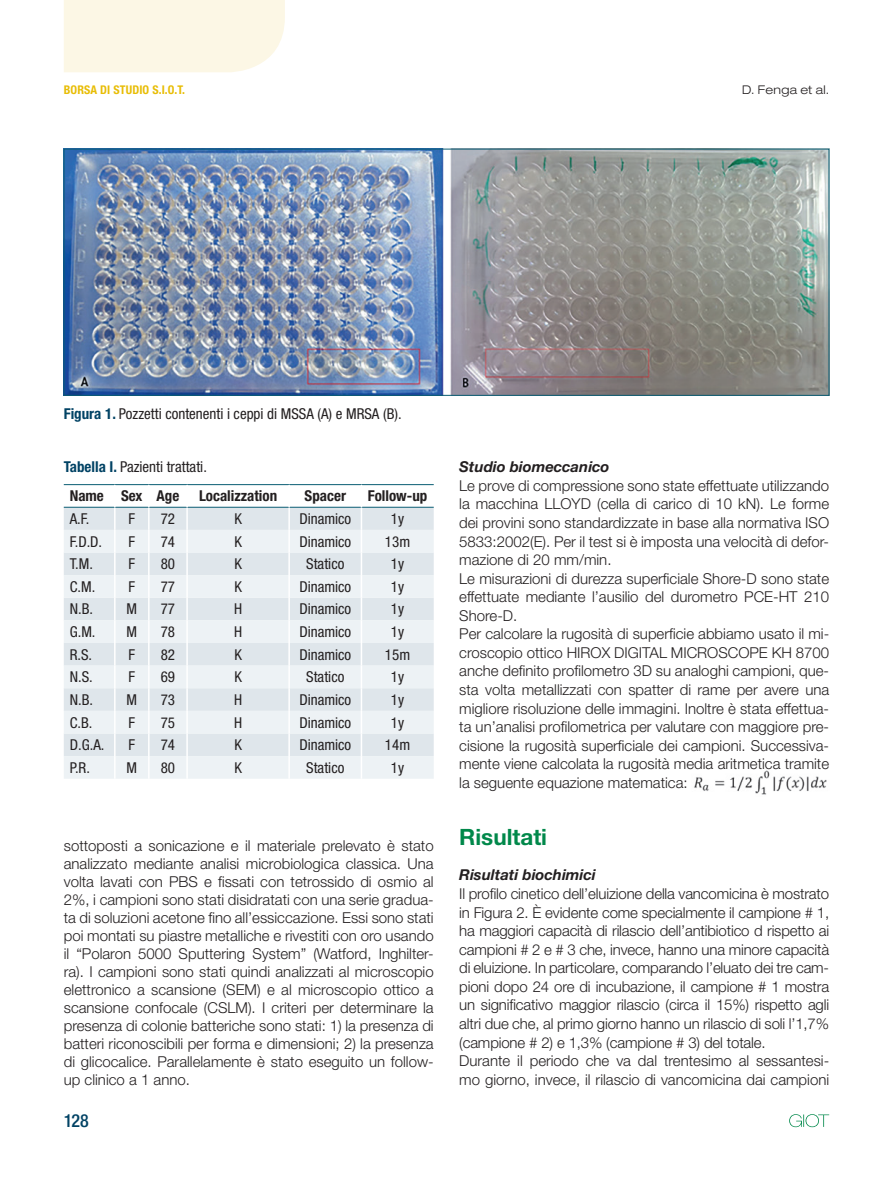
<style>
.page{position:relative;width:893px;height:1191px;background:#fff}
.page>*{position:absolute;margin:0;border:0;box-sizing:border-box;transform-origin:0 0}
.t1{font:700 22.5px "Helvetica Neue LT Std";color:#00884a}
.t2{font:500 condensed 18px "Helvetica Neue LT Std";color:#004264}
.t3{font:300 15px/18.6px "Helvetica Neue LT Std";color:#231f20}
.t4{font:condensed 15px/29.4px "Helvetica Neue LT Std";color:#231f20}
.t5{font:italic 700 15px "Helvetica Neue LT Std";color:#231f20}
.t6{font:700 condensed 15px "Helvetica Neue LT Std";color:#231f20}
.t7{font:700 condensed 12px "Helvetica Neue LT Std";letter-spacing:.01em;color:#e8bd06}
.t8{font:300 expanded 12px "Helvetica Neue LT Std";letter-spacing:.025em;color:#231f20}
.s1{font-weight:700;color:#004264}
.s2{font-weight:700}
</style>
<div class="page">
<div style="left:64px;top:0;width:221px;height:72px;background:#fcf7e5"></div>
<svg style="left:789px;top:1114px;width:40px;height:13px"></svg>
<img style="left:694px;top:770px;width:133px;height:25px">
<img style="left:66px;top:151px;width:761px;height:242px">
<div style="left:64px;top:149px;width:765px;height:246px;border:1px solid #0a5d73"></div>
<svg style="left:64px;top:484px;width:370px;height:294px;background:#e7ecf0"></svg>
<p class="t7" style="left:64px;top:82px;width:123px">BORSA DI STUDIO S.I.O.T.</p>
<p class="t8" style="left:742px;top:82px;width:88px">D. Fenga et al.</p>
<p class="t4" style="left:64px;top:399px;width:339px"><span class="s1">Figura 1.</span> Pozzetti contenenti i ceppi di MSSA (A) e MRSA (B).</p>
<p class="t4" style="left:70px;top:452px;width:139px;text-indent:-6px"><span class="s1">Tabella I.</span> Pazienti trattati.<br><span class="s2">Name Sex Age</span></p>
<p class="t6" style="left:199px;top:487px;width:80px">Localizzation</p>
<p class="t6" style="left:305px;top:487px;width:43px">Spacer</p>
<p class="t6" style="left:368px;top:487px;width:61px">Follow-up</p>
<p class="t4" style="left:70px;top:504px;width:21px">A.F.</p>
<p class="t4" style="left:128px;top:504px;width:8px">F</p>
<p class="t4" style="left:161px;top:504px;width:16px">72</p>
<p class="t4" style="left:234px;top:504px;width:9px">K</p>
<p class="t4" style="left:299px;top:504px;width:53px">Dinamico</p>
<p class="t4" style="left:391px;top:504px;width:15px">1y</p>
<p class="t4" style="left:70px;top:526px;width:34px">F.D.D.</p>
<p class="t4" style="left:128px;top:526px;width:8px">F</p>
<p class="t4" style="left:161px;top:526px;width:16px">74</p>
<p class="t4" style="left:234px;top:526px;width:9px">K</p>
<p class="t4" style="left:299px;top:526px;width:53px">Dinamico</p>
<p class="t4" style="left:385px;top:526px;width:27px">13m</p>
<p class="t4" style="left:70px;top:549px;width:25px">T.M.</p>
<p class="t4" style="left:128px;top:549px;width:8px">F</p>
<p class="t4" style="left:161px;top:549px;width:16px">80</p>
<p class="t4" style="left:234px;top:549px;width:9px">K</p>
<p class="t4" style="left:306px;top:549px;width:40px">Statico</p>
<p class="t4" style="left:391px;top:549px;width:15px">1y</p>
<p class="t4" style="left:70px;top:571px;width:27px">C.M.</p>
<p class="t4" style="left:128px;top:571px;width:8px">F</p>
<p class="t4" style="left:161px;top:571px;width:16px">77</p>
<p class="t4" style="left:234px;top:571px;width:9px">K</p>
<p class="t4" style="left:299px;top:571px;width:53px">Dinamico</p>
<p class="t4" style="left:391px;top:571px;width:15px">1y</p>
<p class="t4" style="left:70px;top:594px;width:25px">N.B.</p>
<p class="t4" style="left:127px;top:594px;width:12px">M</p>
<p class="t4" style="left:161px;top:594px;width:16px">77</p>
<p class="t4" style="left:234px;top:594px;width:10px">H</p>
<p class="t4" style="left:299px;top:594px;width:53px">Dinamico</p>
<p class="t4" style="left:391px;top:594px;width:15px">1y</p>
<p class="t4" style="left:70px;top:617px;width:27px">G.M.</p>
<p class="t4" style="left:127px;top:617px;width:12px">M</p>
<p class="t4" style="left:161px;top:617px;width:16px">78</p>
<p class="t4" style="left:234px;top:617px;width:10px">H</p>
<p class="t4" style="left:299px;top:617px;width:53px">Dinamico</p>
<p class="t4" style="left:391px;top:617px;width:15px">1y</p>
<p class="t4" style="left:70px;top:639px;width:24px">R.S.</p>
<p class="t4" style="left:128px;top:639px;width:8px">F</p>
<p class="t4" style="left:161px;top:639px;width:16px">82</p>
<p class="t4" style="left:234px;top:639px;width:9px">K</p>
<p class="t4" style="left:299px;top:639px;width:53px">Dinamico</p>
<p class="t4" style="left:385px;top:639px;width:27px">15m</p>
<p class="t4" style="left:70px;top:662px;width:25px">N.S.</p>
<p class="t4" style="left:128px;top:662px;width:8px">F</p>
<p class="t4" style="left:161px;top:662px;width:16px">69</p>
<p class="t4" style="left:234px;top:662px;width:9px">K</p>
<p class="t4" style="left:306px;top:662px;width:40px">Statico</p>
<p class="t4" style="left:391px;top:662px;width:15px">1y</p>
<p class="t4" style="left:70px;top:685px;width:25px">N.B.</p>
<p class="t4" style="left:127px;top:685px;width:12px">M</p>
<p class="t4" style="left:161px;top:685px;width:16px">73</p>
<p class="t4" style="left:234px;top:685px;width:10px">H</p>
<p class="t4" style="left:299px;top:685px;width:53px">Dinamico</p>
<p class="t4" style="left:391px;top:685px;width:15px">1y</p>
<p class="t4" style="left:70px;top:707px;width:24px">C.B.</p>
<p class="t4" style="left:128px;top:707px;width:8px">F</p>
<p class="t4" style="left:161px;top:707px;width:16px">75</p>
<p class="t4" style="left:234px;top:707px;width:10px">H</p>
<p class="t4" style="left:299px;top:707px;width:53px">Dinamico</p>
<p class="t4" style="left:391px;top:707px;width:15px">1y</p>
<p class="t4" style="left:70px;top:730px;width:36px">D.G.A.</p>
<p class="t4" style="left:128px;top:730px;width:8px">F</p>
<p class="t4" style="left:161px;top:730px;width:16px">74</p>
<p class="t4" style="left:234px;top:730px;width:9px">K</p>
<p class="t4" style="left:299px;top:730px;width:53px">Dinamico</p>
<p class="t4" style="left:385px;top:730px;width:27px">14m</p>
<p class="t4" style="left:70px;top:752px;width:22px">P.R.</p>
<p class="t4" style="left:127px;top:752px;width:12px">M</p>
<p class="t4" style="left:161px;top:752px;width:16px">80</p>
<p class="t4" style="left:234px;top:752px;width:9px">K</p>
<p class="t4" style="left:306px;top:752px;width:40px">Statico</p>
<p class="t4" style="left:391px;top:752px;width:15px">1y</p>
<p class="t3" style="left:64px;top:836px;width:371px;line-height:18px;text-align:justify">sottoposti a sonicazione e il materiale prelevato è stato analizzato mediante analisi microbiologica classica. Una volta lavati con PBS e fissati con tetrossido di osmio al 2%, i campioni sono stati disidratati con una serie gradua&shy;ta di soluzioni acetone fino all’essiccazione. Essi sono stati poi montati su piastre metalliche e rivestiti con oro usando il “Polaron 5000 Sputtering System” (Watford, Inghilter&shy;ra). I campioni sono stati quindi analizzati al microscopio elettronico a scansione (SEM) e al microscopio ottico a scansione confocale (CSLM). I criteri per determinare la presenza di colonie batteriche sono stati: 1) la presenza di batteri riconoscibili per forma e dimensioni; 2) la presenza di glicocalice. Parallelamente è stato eseguito un follow&shy;up clinico a 1 anno.</p>
<p class="t2" style="left:64px;top:1110px;width:27px">128</p>
<p class="t5" style="left:459px;top:458px;width:152px">Studio biomeccanico</p>
<p class="t3" style="left:459px;top:476px;width:371px">Le prove di compressione sono state effettuate utilizzando la macchina LLOYD (cella di carico di 10 kN). Le forme dei provini sono standardizzate in base alla normativa ISO 5833:2002(E). Per il test si è imposta una velocità di defor&shy;mazione di 20 mm/min.<br>Le misurazioni di durezza superficiale Shore-D sono state effettuate mediante l’ausilio del durometro PCE-HT 210<br>Shore-D.<br>Per calcolare la rugosità di superficie abbiamo usato il mi&shy;croscopio ottico HIROX DIGITAL MICROSCOPE KH 8700 anche definito profilometro 3D su analoghi campioni, que&shy;sta volta metallizzati con spatter di rame per avere una migliore risoluzione delle immagini. Inoltre è stata effettua&shy;ta un’analisi profilometrica per valutare con maggiore pre&shy;cisione la rugosità superficiale dei campioni. Successiva&shy;mente viene calcolata la rugosità media aritmetica tramite la seguente equazione matematica:</p>
<h1 class="t1" style="left:459px;top:823px;width:89px">Risultati</h1>
<p class="t5" style="left:459px;top:866px;width:138px">Risultati biochimici</p>
<p class="t3" style="left:459px;top:884px;width:371px">Il profilo cinetico dell’eluizione della vancomicina è mostrato in Figura 2. È evidente come specialmente il campione # 1, ha maggiori capacità di rilascio dell’antibiotico d rispetto ai campioni # 2 e # 3 che, invece, hanno una minore capacità di eluizione. In particolare, comparando l’eluato dei tre cam&shy;pioni dopo 24 ore di incubazione, il campione # 1 mostra un significativo maggior rilascio (circa il 15%) rispetto agli altri due che, al primo giorno hanno un rilascio di soli l’1,7% (campione # 2) e 1,3% (campione # 3) del totale.<br>Durante il periodo che va dal trentesimo al sessantesi&shy;mo giorno, invece, il rilascio di vancomicina dai campioni</p>
</div>
